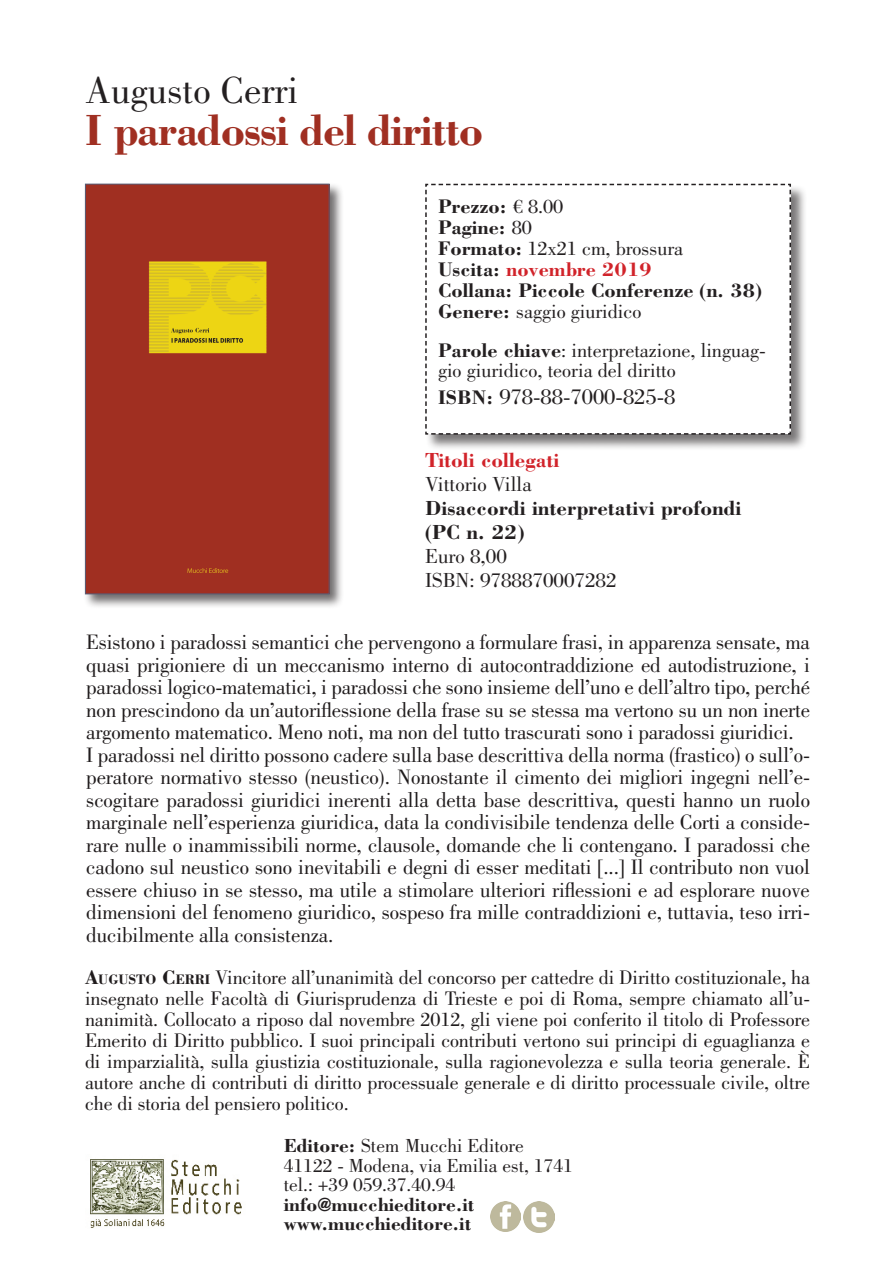
<style>
.page{position:relative;width:893px;height:1263px;background:#fff}
.page>*{position:absolute;margin:0;border:0;box-sizing:border-box;transform-origin:0 0}
.t1{font:700 45px "Bodoni Std";letter-spacing:-.025em;color:#a02f22}
.t2{font:39px "Bodoni Std";color:#231f20}
.t3{font:22.5px "Bodoni Std";color:#231f20}
.t4{font:21.6px/22.5px "Bodoni Std";letter-spacing:-.005em;color:#1f1b1c}
.t5{font:700 21px/24px "Bodoni Std";color:#231f20}
.t6{font:21px/24px "Bodoni Std";color:#231f20}
.t7{font:700 21px "Bodoni Std";color:#d1232a}
.t8{font:20.25px/21px "Bodoni Std";letter-spacing:-.005em;color:#1f1b1c;text-align:justify}
.t9{font:700 20.25px/21px "Bodoni Std";color:#231f20}
.t10{font:20.25px/19.5px "Bodoni Std";color:#231f20}
.t11{font:19.5px/19.5px "Bodoni Std";color:#231f20}
.t12{font:700 19.5px/19.5px "Bodoni Std";color:#231f20}
.s1{font-weight:400}
.s2{color:#d1232a}
.s3{font-weight:700}
.s4{font-weight:700;font-size:20.25px}
.s5{font-weight:700;font-size:14.1px}
</style>
<div class="page">
<div style="left:83px;top:182px;width:261px;height:427px;background:#231f20;opacity:.65"></div>
<img style="left:87px;top:186px;width:241px;height:406px">
<div style="left:85px;top:184px;width:245px;height:410px;border:1px solid #575c76"></div>
<img style="left:490px;top:1201px;width:30px;height:30px">
<img style="left:523px;top:1201px;width:32px;height:31px">
<div style="left:426px;top:185px;width:381px;height:266px;background:#231f20;opacity:.6"></div>
<svg style="left:425px;top:183px;width:367px;height:252px"></svg>
<img style="left:90px;top:1159px;width:152px;height:69px">
<h2 class="t2" style="left:85px;top:68px;width:215px">Augusto Cerri</h2>
<h1 class="t1" style="left:85px;top:102px;width:400px">I paradossi del diritto</h1>
<p class="t9" style="left:438px;top:196px;width:325px">Prezzo: <span class="s1">€ 8.00<br></span>Pagine: <span class="s1">80<br></span>Formato: <span class="s1">12x21 cm, brossura<br></span>Uscita: <span class="s2">novembre 2019<br></span>Collana: Piccole Conferenze (n. 38)<br>Genere: <span class="s1">saggio giuridico</span></p>
<p class="t10" style="left:438px;top:341px;width:329px"><span class="s3">Parole chiave</span>: interpretazione, linguag&shy;gio giuridico, teoria del diritto</p>
<p class="t3" style="left:438px;top:384px;width:239px"><span class="s4">ISBN:</span> 978-88-7000-825-8</p>
<p class="t7" style="left:425px;top:447px;width:136px">Titoli collegati</p>
<p class="t6" style="left:425px;top:472px;width:108px">Vittorio Villa</p>
<p class="t5" style="left:425px;top:496px;width:318px">Disaccordi interpretativi profondi (PC n. 22)</p>
<p class="t6" style="left:425px;top:544px;width:193px">Euro 8,00<br>ISBN: 9788870007282</p>
<p class="t4" style="left:86px;top:631px;width:725px">Esistono i paradossi semantici che pervengono a formulare frasi, in apparenza sensate, ma quasi prigioniere di un meccanismo interno di autocontraddizione ed autodistruzione, i paradossi logico-matematici, i paradossi che sono insieme dell’uno e dell’altro tipo, perché non prescindono da un’autoriflessione della frase su se stessa ma vertono su un non inerte argomento matematico. Meno noti, ma non del tutto trascurati sono i paradossi giuridici.<br>I paradossi nel diritto possono cadere sulla base descrittiva della norma (frastico) o sull’o&shy;peratore normativo stesso (neustico). Nonostante il cimento dei migliori ingegni nell’e&shy;scogitare paradossi giuridici inerenti alla detta base descrittiva, questi hanno un ruolo marginale nell’esperienza giuridica, data la condivisibile tendenza delle Corti a conside&shy;rare nulle o inammissibili norme, clausole, domande che li contengano. I paradossi che cadono sul neustico sono inevitabili e degni di esser meditati [...] Il contributo non vuol essere chiuso in se stesso, ma utile a stimolare ulteriori riflessioni e ad esplorare nuove dimensioni del fenomeno giuridico, sospeso fra mille contraddizioni e, tuttavia, teso irri&shy;ducibilmente alla consistenza.</p>
<p class="t8" style="left:85px;top:967px;width:726px"><span class="s3">A</span><span class="s5">UGUSTO</span> <span class="s3">C</span><span class="s5">ERRI</span> Vincitore all’unanimità del concorso per cattedre di Diritto costituzionale, ha insegnato nelle Facoltà di Giurisprudenza di Trieste e poi di Roma, sempre chiamato all’u&shy;nanimità. Collocato a riposo dal novembre 2012, gli viene poi conferito il titolo di Professore Emerito di Diritto pubblico. I suoi principali contributi vertono sui principi di eguaglianza e di imparzialità, sulla giustizia costituzionale, sulla ragionevolezza e sulla teoria generale. È autore anche di contributi di diritto processuale generale e di diritto processuale civile, oltre che di storia del pensiero politico.</p>
<p class="t11" style="left:284px;top:1136px;width:291px"><span class="s3">Editore:</span> Stem Mucchi Editore<br>41122 - Modena, via Emilia est, 1741 tel.: +39 059.37.40.94</p>
<p class="t12" style="left:284px;top:1194px;width:192px">info@mucchieditore.it www.mucchieditore.it</p>
</div>
